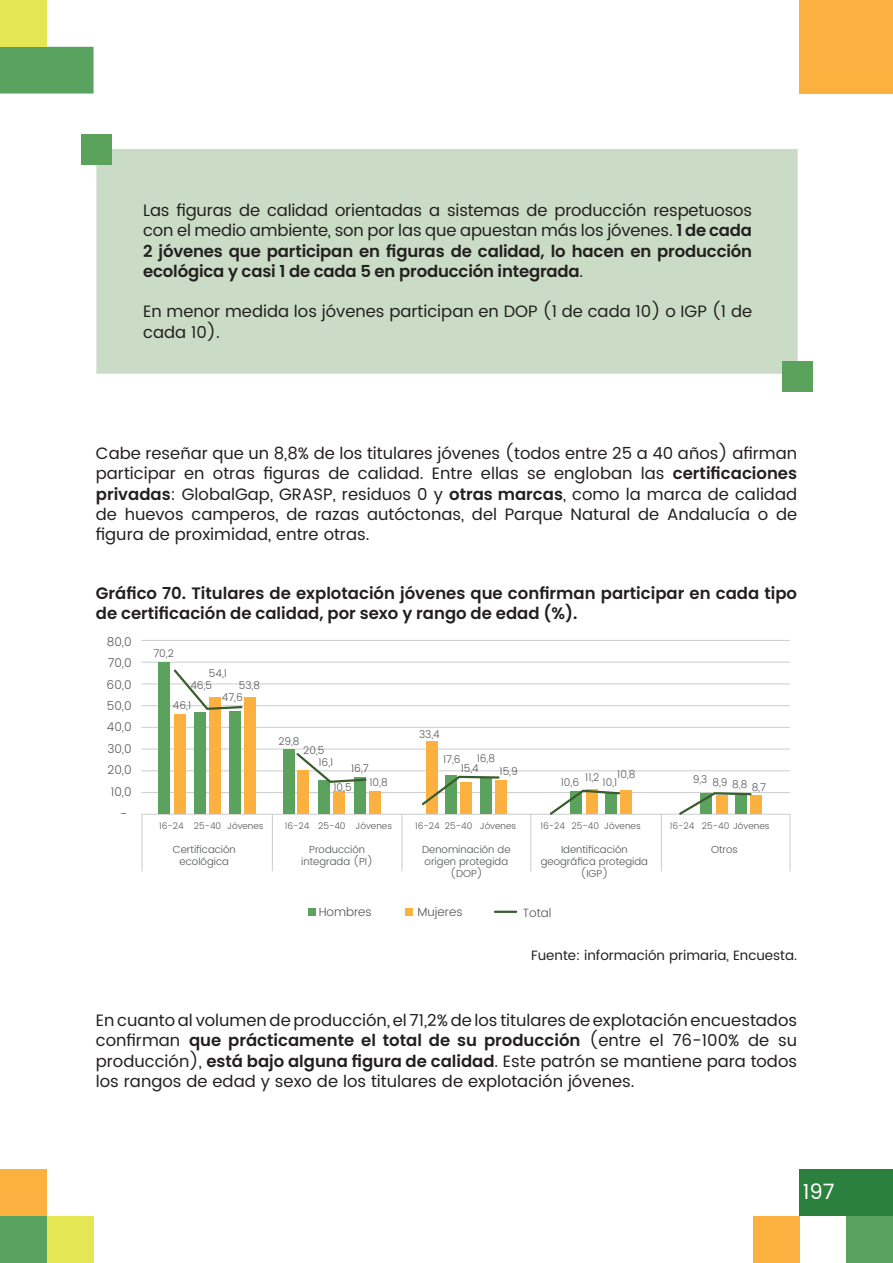
<style>
.page{position:relative;width:893px;height:1263px;background:#fff}
.page>*{position:absolute;margin:0;border:0;box-sizing:border-box;transform-origin:0 0}
.t1{font:21px "Poppins";color:#fff}
.TEXTO_GENERAL{font:16.5px/20.2px "Poppins";color:#231f20;text-align:justify}
.GRÁFICO{font:600 16.5px/20.2px "Poppins";color:#231f20}
.FUENTE{font:13.5px "Poppins";color:#231f20}
.t2{font:300 12px "Poppins";color:#515455}
.t3{font:300 10.5px/12px "Poppins";color:#515455}
.t4{font:300 10.2px/12.3px "Poppins";color:#515455;text-align:center}
.t5{font:300 9px "Poppins";color:#515455}
.s1{font-weight:600}
</style>
<div class="page">
<div style="left:47px;top:1216px;width:47px;height:47px;background:#e5e653"></div>
<div style="left:0;top:1169px;width:47px;height:47px;background:#fbb03f"></div>
<div style="left:0;top:47px;width:94px;height:47px;background:#5aa25f"></div>
<div style="left:799px;top:1169px;width:94px;height:47px;background:#2c803d"></div>
<div style="left:799px;top:0;width:94px;height:94px;background:#fbb03f"></div>
<div style="left:0;top:0;width:47px;height:47px;background:#e5e653"></div>
<div style="left:0;top:1216px;width:47px;height:47px;background:#5aa25f"></div>
<div style="left:753px;top:1216px;width:46px;height:47px;background:#fbb03f"></div>
<div style="left:846px;top:1216px;width:47px;height:47px;background:#5aa25f"></div>
<div style="left:96px;top:149px;width:702px;height:225px;background:#cadcc5"></div>
<div style="left:81px;top:134px;width:31px;height:30px;background:#5ba25d"></div>
<div style="left:782px;top:361px;width:31px;height:31px;background:#5ba25d"></div>
<hr style="left:141px;top:662px;width:649px;height:1px;background:#cfd1d0">
<hr style="left:141px;top:683px;width:649px;height:1px;background:#cfd1d0">
<hr style="left:141px;top:705px;width:649px;height:1px;background:#cfd1d0">
<hr style="left:141px;top:727px;width:649px;height:1px;background:#cfd1d0">
<hr style="left:141px;top:748px;width:649px;height:2px;background:#cfd1d0">
<hr style="left:141px;top:770px;width:649px;height:1px;background:#cfd1d0">
<hr style="left:141px;top:792px;width:649px;height:1px;background:#cfd1d0">
<hr style="left:141px;top:640px;width:649px;height:1px;background:#cfd1d0">
<hr style="left:141px;top:814px;width:649px;height:1px;background:#cfd1d0">
<hr style="left:141px;top:814px;width:1px;height:57px;background:#cfd1d0">
<hr style="left:789px;top:814px;width:1px;height:57px;background:#cfd1d0">
<hr style="left:272px;top:814px;width:1px;height:57px;background:#cfd1d0">
<hr style="left:401px;top:814px;width:2px;height:57px;background:#cfd1d0">
<hr style="left:530px;top:814px;width:1px;height:57px;background:#cfd1d0">
<hr style="left:661px;top:814px;width:1px;height:57px;background:#cfd1d0">
<div style="left:158px;top:662px;width:12px;height:152px;background:#5ba25e"></div>
<div style="left:174px;top:714px;width:12px;height:100px;background:#fbb03f"></div>
<div style="left:194px;top:713px;width:12px;height:101px;background:#5ba25e"></div>
<div style="left:210px;top:697px;width:11px;height:117px;background:#fbb03f"></div>
<div style="left:229px;top:711px;width:12px;height:103px;background:#5ba25e"></div>
<div style="left:244px;top:697px;width:12px;height:117px;background:#fbb03f"></div>
<div style="left:445px;top:775px;width:12px;height:39px;background:#5ba25e"></div>
<div style="left:461px;top:782px;width:11px;height:32px;background:#fbb03f"></div>
<div style="left:426px;top:741px;width:12px;height:73px;background:#fbb03f"></div>
<div style="left:480px;top:777px;width:12px;height:37px;background:#5ba25e"></div>
<div style="left:495px;top:781px;width:12px;height:33px;background:#fbb03f"></div>
<div style="left:620px;top:790px;width:12px;height:24px;background:#fbb03f"></div>
<div style="left:750px;top:796px;width:12px;height:18px;background:#fbb03f"></div>
<div style="left:283px;top:749px;width:12px;height:65px;background:#5ba25e"></div>
<div style="left:319px;top:780px;width:11px;height:34px;background:#5ba25e"></div>
<div style="left:298px;top:770px;width:11px;height:44px;background:#fbb03f"></div>
<div style="left:354px;top:777px;width:12px;height:37px;background:#5ba25e"></div>
<div style="left:369px;top:791px;width:11px;height:23px;background:#fbb03f"></div>
<div style="left:333px;top:791px;width:12px;height:23px;background:#fbb03f"></div>
<svg style="left:172px;top:669px;width:72px;height:42px"></svg>
<svg style="left:295px;top:753px;width:73px;height:31px"></svg>
<svg style="left:422px;top:775px;width:79px;height:32px"></svg>
<svg style="left:548px;top:789px;width:72px;height:26px"></svg>
<svg style="left:677px;top:792px;width:76px;height:23px"></svg>
<div style="left:308px;top:908px;width:7px;height:7px;background:#5ba25e"></div>
<div style="left:405px;top:908px;width:7px;height:7px;background:#fbb03f"></div>
<hr style="left:495px;top:911px;width:21px;height:2px;background:#385c2d">
<p class="TEXTO_GENERAL" style="left:143px;top:201px;width:611px">Las figuras de calidad orientadas a sistemas de producción respetuosos con el medio ambiente, son por las que apuestan más los jóvenes. <span class="s1">1 de cada 2 jóvenes que participan en figuras de calidad, lo hacen en producción ecológica y casi 1 de cada 5 en producción integrada</span>.</p>
<p class="TEXTO_GENERAL" style="left:143px;top:302px;width:611px">En menor medida los jóvenes participan en DOP (1 de cada 10) o IGP (1 de cada 10).</p>
<p class="TEXTO_GENERAL" style="left:96px;top:444px;width:703px">Cabe reseñar que un 8,8% de los titulares jóvenes (todos entre 25 a 40 años) afirman participar en otras figuras de calidad. Entre ellas se engloban las <span class="s1">certificaciones privadas</span>: GlobalGap, GRASP, residuos 0 y <span class="s1">otras marcas</span>, como la marca de calidad de huevos camperos, de razas autóctonas, del Parque Natural de Andalucía o de figura de proximidad, entre otras.</p>
<p class="GRÁFICO" style="left:96px;top:583px;width:703px">Gráfico 70. Titulares de explotación jóvenes que confirman participar en cada tipo de certificación de calidad, por sexo y rango de edad (%).</p>
<p class="t2" style="left:107px;top:633px;width:26px">80,0</p>
<p class="t2" style="left:108px;top:654px;width:25px">70,0</p>
<p class="t2" style="left:107px;top:676px;width:26px">60,0</p>
<p class="t2" style="left:107px;top:697px;width:26px">50,0</p>
<p class="t2" style="left:107px;top:718px;width:26px">40,0</p>
<p class="t2" style="left:107px;top:740px;width:26px">30,0</p>
<p class="t2" style="left:107px;top:761px;width:26px">20,0</p>
<p class="t2" style="left:111px;top:783px;width:22px">10,0</p>
<p class="t2" style="left:120px;top:805px;width:9px">-</p>
<p class="t3" style="left:153px;top:648px;width:22px">70,2</p>
<p class="t3" style="left:209px;top:667px;width:20px">54,1</p>
<p class="t3" style="left:222px;top:691px;width:23px">47,6</p>
<p class="t3" style="left:239px;top:679px;width:23px">53,8</p>
<p class="t3" style="left:190px;top:679px;width:23px">46,5</p>
<p class="t3" style="left:173px;top:699px;width:20px">46,1</p>
<p class="t3" style="left:278px;top:735px;width:23px">29,8</p>
<p class="t3" style="left:318px;top:745px;width:16px;text-indent:-15px">20,5<br>16,1</p>
<p class="t3" style="left:351px;top:763px;width:19px">16,7</p>
<p class="t3" style="left:333px;top:781px;width:20px">10,5</p>
<p class="t3" style="left:370px;top:777px;width:20px">10,8</p>
<p class="t3" style="left:419px;top:729px;width:22px">33,4</p>
<p class="t3" style="left:477px;top:753px;width:20px">16,8</p>
<p class="t3" style="left:443px;top:754px;width:19px">17,6</p>
<p class="t3" style="left:461px;top:763px;width:20px">15,4</p>
<p class="t3" style="left:500px;top:766px;width:20px">15,9</p>
<p class="t3" style="left:617px;top:768px;width:20px">10,8</p>
<p class="t3" style="left:585px;top:771px;width:16px">11,2</p>
<p class="t3" style="left:561px;top:777px;width:20px">10,6</p>
<p class="t3" style="left:603px;top:777px;width:16px">10,1</p>
<p class="t3" style="left:693px;top:778px;width:75px">9,3 8,9 8,8 8,7</p>
<p class="t5" style="left:159px;top:819px;width:106px">16-24 25-40 Jóvenes</p>
<p class="t5" style="left:285px;top:819px;width:109px">16-24 25-40 Jóvenes</p>
<p class="t5" style="left:415px;top:819px;width:102px">16-24 25-40 Jóvenes</p>
<p class="t5" style="left:540px;top:819px;width:102px">16-24 25-40 Jóvenes</p>
<p class="t5" style="left:670px;top:819px;width:101px">16-24 25-40 Jóvenes</p>
<p class="t4" style="left:173px;top:843px;width:65px">Certificación</p>
<p class="t4" style="left:711px;top:843px;width:28px">Otros</p>
<p class="t4" style="left:180px;top:856px;width:51px">ecológica</p>
<p class="t2" style="left:319px;top:903px;width:55px">Hombres</p>
<p class="t2" style="left:418px;top:903px;width:46px">Mujeres</p>
<p class="t2" style="left:523px;top:904px;width:30px">Total</p>
<p class="t4" style="left:301px;top:843px;width:73px">Producción integrada (PI)</p>
<p class="t4" style="left:422px;top:843px;width:90px">Denominación de origen protegida (DOP)</p>
<p class="t4" style="left:541px;top:843px;width:109px">Identificación geográfica protegida (IGP)</p>
<p class="FUENTE" style="left:531px;top:945px;width:267px">Fuente: información primaria, Encuesta.</p>
<p class="TEXTO_GENERAL" style="left:96px;top:1011px;width:703px">En cuanto al volumen de producción, el 71,2% de los titulares de explotación encuestados confirman <span class="s1">que prácticamente el total de su producción</span> (entre el 76-100% de su producción), <span class="s1">está bajo alguna figura de calidad</span>. Este patrón se mantiene para todos los rangos de edad y sexo de los titulares de explotación jóvenes.</p>
<p class="t1" style="left:803px;top:1176px;width:33px">197</p>
</div>
